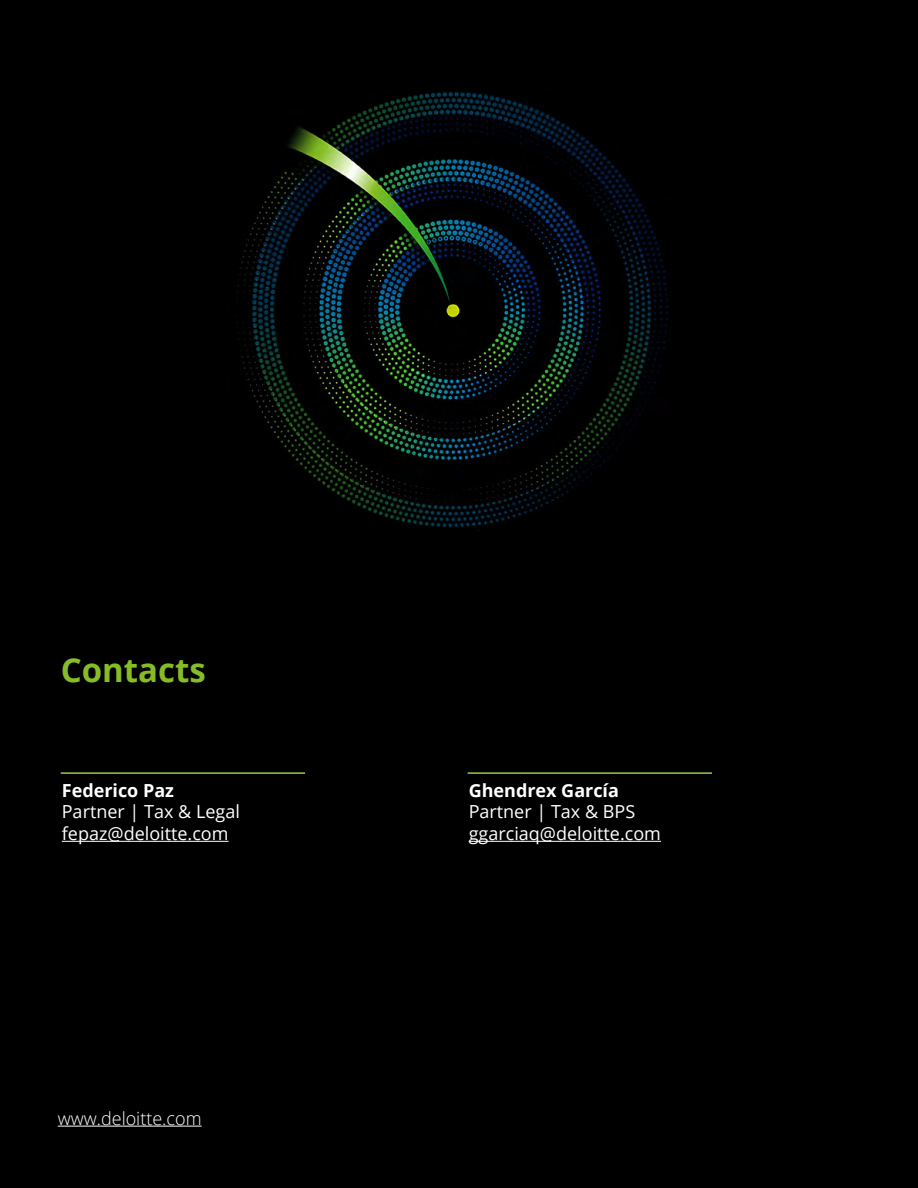
<style>
.page{position:relative;width:918px;height:1188px;background:#000}
.page>*{position:absolute;margin:0;border:0;box-sizing:border-box;transform-origin:0 0}
.t1{font:700 33px "Open Sans";color:#86bc25}
.t2{font:18px/21.6px "Open Sans";color:#fff}
.t3{font:700 18px "Open Sans";color:#fff}
.t4{font:300 18px "Open Sans";color:#fff}
</style>
<div class="page">
<hr style="left:58px;top:1126px;width:144px;height:1px;background:#fff">
<img style="left:237px;top:91px;width:432px;height:437px">
<hr style="left:62px;top:841px;width:167px;height:1px;background:#fff">
<hr style="left:61px;top:772px;width:244px;height:2px;background:#99ca49">
<hr style="left:469px;top:841px;width:192px;height:1px;background:#fff">
<hr style="left:468px;top:772px;width:244px;height:2px;background:#99ca49">
<h1 class="t1" style="left:61px;top:646px;width:147px">Contacts</h1>
<p class="t3" style="left:62px;top:778px;width:114px">Federico Paz</p>
<p class="t2" style="left:62px;top:801px;width:180px">Partner | Tax &amp; Legal fepaz@deloitte.com</p>
<p class="t4" style="left:58px;top:1106px;width:145px">www.deloitte.com</p>
<p class="t3" style="left:469px;top:778px;width:152px">Ghendrex García</p>
<p class="t2" style="left:469px;top:801px;width:194px">Partner | Tax &amp; BPS ggarciaq@deloitte.com</p>
</div>
